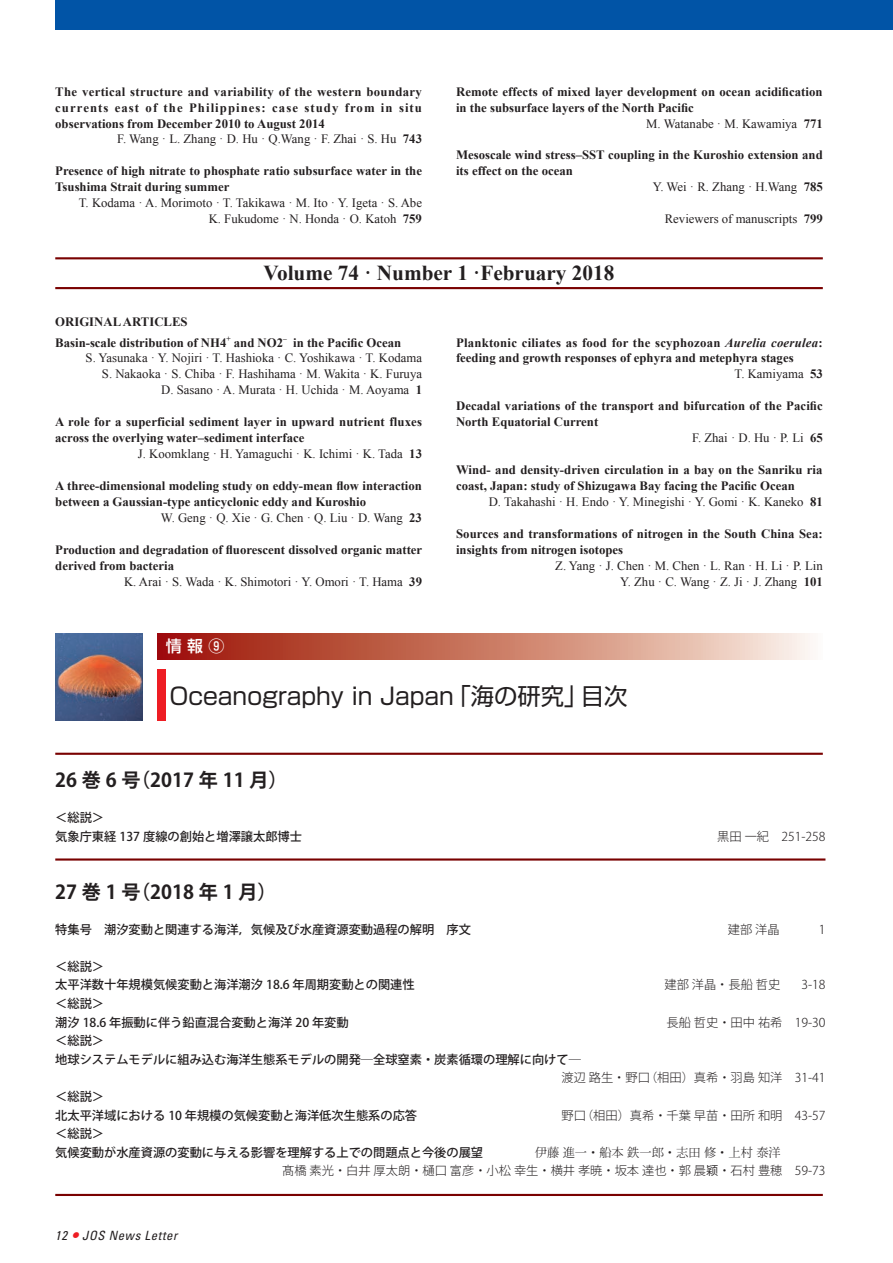
<style>
.page{position:relative;width:893px;height:1263px;background:#fff}
.page>*{position:absolute;margin:0;border:0;box-sizing:border-box;transform-origin:0 0}
.t1{font:23.4px "Shin Go Pro";color:#231f20}
.t2{font:700 21.3px "Times New Roman";color:#231f20}
.t3{font:700 19.2px "Koz Go Pro";color:#231f20}
.t4{font:500 15.9px "Shin Go Pro";color:#fff}
.t5{font:700 12.75px/15.9px "Times New Roman";color:#231f20}
.t6{font:12.75px/15.9px "Times New Roman";color:#231f20;text-align:right}
.t7{font:700 12.75px "Times New Roman";letter-spacing:.02em;color:#231f20}
.t8{font:700 12.75px "Times New Roman";letter-spacing:.025em;color:#231f20}
.t9{font:700 12.75px "Times New Roman";letter-spacing:.085em;color:#231f20}
.t10{font:italic condensed 12.75px "Univers";letter-spacing:.05em;color:#231f20}
.t11{font:500 12.15px/18.6px "Koz Go Pro";color:#231f20}
.t12{font:300 12.15px "Koz Go Pro";color:#231f20}
.t13{font:300 12.15px "Koz Min Pro";color:#231f20}
.t14{font:700 7.5px "Times New Roman";color:#231f20}
.s1{font-weight:700}
.s2{font-style:italic}
.s3{font-family:"Hiragino Sans GB W3";font-weight:400}
.s4{font-size:19.2px;color:#ee1d23}
</style>
<div class="page">
<div style="left:55px;top:0;width:838px;height:30px;background:#0154a6"></div>
<svg style="left:157px;top:634px;width:653px;height:25px;background:#ca7c6a"></svg>
<div style="left:157px;top:670px;width:9px;height:51px;background:#ee1d23"></div>
<hr style="left:55px;top:858px;width:770px;height:2px;background:#790100">
<hr style="left:55px;top:753px;width:768px;height:2px;background:#790100">
<hr style="left:55px;top:1194px;width:768px;height:2px;background:#790100">
<img style="left:55px;top:634px;width:87px;height:87px">
<hr style="left:55px;top:257px;width:768px;height:2px;background:#790100">
<hr style="left:55px;top:287px;width:768px;height:2px;background:#790100">
<p class="t8" style="left:55px;top:83px;width:368px">The vertical structure and variability of the western boundary</p>
<p class="t9" style="left:55px;top:99px;width:368px">currents east of the Philippines: case study from in situ</p>
<p class="t5" style="left:55px;top:115px;width:271px">observations from December 2010 to August 2014</p>
<p class="t6" style="left:117px;top:131px;width:306px">F. Wang · L. Zhang · D. Hu · Q.Wang · F. Zhai · S. Hu <span class="s1">743</span></p>
<p class="t5" style="left:55px;top:163px;width:368px">Presence of high nitrate to phosphate ratio subsurface water in the<br>Tsushima Strait during summer</p>
<p class="t6" style="left:79px;top:195px;width:345px">T. Kodama · A. Morimoto · T. Takikawa · M. Ito · Y. Igeta · S. Abe<br>K. Fukudome · N. Honda · O. Katoh <span class="s1">759</span></p>
<p class="t5" style="left:456px;top:83px;width:368px">Remote effects of mixed layer development on ocean acidification</p>
<p class="t5" style="left:456px;top:99px;width:239px">in the subsurface layers of the North Pacific</p>
<p class="t6" style="left:646px;top:115px;width:178px">M. Watanabe · M. Kawamiya <span class="s1">771</span></p>
<p class="t5" style="left:456px;top:147px;width:368px">Mesoscale wind stress–SST coupling in the Kuroshio extension and</p>
<p class="t5" style="left:456px;top:163px;width:118px">its effect on the ocean</p>
<p class="t6" style="left:653px;top:179px;width:172px">Y. Wei · R. Zhang · H.Wang <span class="s1">785</span></p>
<p class="t6" style="left:665px;top:211px;width:160px">Reviewers of manuscripts <span class="s1">799</span></p>
<h2 class="t2" style="left:264px;top:258px;width:352px">Volume 74 · Number 1 ·February 2018</h2>
<p class="t5" style="left:55px;top:312px;width:173px;line-height:20.2px">ORIGINAL ARTICLES<br>Basin-scale distribution of NH4</p>
<p class="t14" style="left:226px;top:333px;width:6px">+</p>
<p class="t5" style="left:234px;top:334px;width:51px">and NO2</p>
<p class="t5" style="left:293px;top:334px;width:110px">in the Pacific Ocean</p>
<p class="t6" style="left:86px;top:350px;width:338px">S. Yasunaka · Y. Nojiri · T. Hashioka · C. Yoshikawa · T. Kodama<br>S. Nakaoka · S. Chiba · F. Hashihama · M. Wakita · K. Furuya<br>D. Sasano · A. Murata · H. Uchida · M. Aoyama <span class="s1">1</span></p>
<p class="t5" style="left:55px;top:414px;width:368px">A role for a superficial sediment layer in upward nutrient fluxes</p>
<p class="t5" style="left:55px;top:430px;width:251px">across the overlying water–sediment interface</p>
<p class="t6" style="left:138px;top:446px;width:286px">J. Koomklang · H. Yamaguchi · K. Ichimi · K. Tada <span class="s1">13</span></p>
<p class="t5" style="left:55px;top:477px;width:368px">A three-dimensional modeling study on eddy-mean flow interaction</p>
<p class="t5" style="left:55px;top:493px;width:312px">between a Gaussian-type anticyclonic eddy and Kuroshio</p>
<p class="t6" style="left:161px;top:509px;width:263px">W. Geng · Q. Xie · G. Chen · Q. Liu · D. Wang <span class="s1">23</span></p>
<p class="t5" style="left:55px;top:541px;width:368px">Production and degradation of fluorescent dissolved organic matter</p>
<p class="t5" style="left:55px;top:557px;width:120px">derived from bacteria</p>
<p class="t6" style="left:124px;top:573px;width:300px">K. Arai · S. Wada · K. Shimotori · Y. Omori · T. Hama <span class="s1">39</span></p>
<p class="t7" style="left:456px;top:333px;width:368px">Planktonic ciliates as food for the scyphozoan <span class="s2">Aurelia coerulea</span>:</p>
<p class="t5" style="left:456px;top:350px;width:339px">feeding and growth responses of ephyra and metephyra stages</p>
<p class="t6" style="left:734px;top:366px;width:90px">T. Kamiyama <span class="s1">53</span></p>
<p class="t5" style="left:456px;top:398px;width:368px">Decadal variations of the transport and bifurcation of the Pacific</p>
<p class="t5" style="left:456px;top:414px;width:144px">North Equatorial Current</p>
<p class="t6" style="left:692px;top:430px;width:132px">F. Zhai · D. Hu · P. Li <span class="s1">65</span></p>
<p class="t5" style="left:456px;top:462px;width:368px">Wind- and density-driven circulation in a bay on the Sanriku ria coast, Japan: study of Shizugawa Bay facing the Pacific Ocean</p>
<p class="t6" style="left:489px;top:494px;width:336px">D. Takahashi · H. Endo · Y. Minegishi · Y. Gomi · K. Kaneko <span class="s1">81</span></p>
<p class="t5" style="left:456px;top:525px;width:368px">Sources and transformations of nitrogen in the South China Sea: insights from nitrogen isotopes</p>
<p class="t6" style="left:555px;top:557px;width:269px">Z. Yang · J. Chen · M. Chen · L. Ran · H. Li · P. Lin<br>Y. Zhu · C. Wang · Z. Ji · J. Zhang <span class="s1">101</span></p>
<p class="t4" style="left:166px;top:633px;width:60px">情 報 ⑨</p>
<h1 class="t1" style="left:169px;top:677px;width:460px">Oceanography in Japan「海の研究」目次</h1>
<h3 class="t3" style="left:55px;top:768px;width:234px">26 巻 6 号（2017 年 11 月）</h3>
<p class="t11" style="left:55px;top:809px;width:248px">＜総説＞<br>気象庁東経 137 度線の創始と増澤譲太郎博士</p>
<p class="t12" style="left:717px;top:828px;width:110px">黒田 一紀　251-258</p>
<h3 class="t3" style="left:55px;top:879px;width:223px">27 巻 1 号（2018 年 1 月）</h3>
<p class="t11" style="left:55px;top:920px;width:417px">特集号　潮汐変動と関連する海洋，気候及び水産資源変動過程の解明　序文</p>
<p class="t12" style="left:728px;top:921px;width:99px">建部 洋晶　 　1</p>
<p class="t11" style="left:55px;top:957px;width:361px">＜総説＞<br>太平洋数十年規模気候変動と海洋潮汐 18.6 年周期変動との関連性</p>
<p class="t12" style="left:664px;top:977px;width:163px">建部 洋晶・長船 哲史 　3-18</p>
<p class="t11" style="left:55px;top:995px;width:295px">＜総説＞<br>潮汐 18.6 年振動に伴う鉛直混合変動と海洋 20 年変動</p>
<p class="t12" style="left:667px;top:1014px;width:160px">長船 哲史・田中 祐希　19-30</p>
<p class="t11" style="left:55px;top:1032px;width:527px">＜総説＞<br>地球システムモデルに組み込む海洋生態系モデルの開発─全球窒素・炭素循環の理解に向けて─</p>
<p class="t12" style="left:561px;top:1070px;width:266px">渡辺 路生・野口（相田）真希・羽島 知洋　31-41</p>
<p class="t11" style="left:55px;top:1088px;width:363px">＜総説＞<br>北太平洋域における 10 年規模の気候変動と海洋低次生態系の応答</p>
<p class="t12" style="left:561px;top:1107px;width:266px">野口（相田）真希・千葉 早苗・田所 和明　43-57</p>
<p class="t11" style="left:55px;top:1125px;width:429px">＜総説＞<br>気候変動が水産資源の変動に与える影響を理解する上での問題点と今後の展望</p>
<p class="t13" style="left:535px;top:1144px;width:247px">伊藤 進一・船本 鉄一郎・志田 修・上村 泰洋</p>
<p class="t12" style="left:282px;top:1163px;width:545px">髙橋 素光・白井 厚太朗・樋口 富彦・小松 幸生・横井 孝暁・坂本 達也・郭 晨<span class="s3">颖</span>・石村 豊穂　59-73</p>
<p class="t10" style="left:55px;top:1227px;width:124px">12 <span class="s4">•</span> JOS News Letter</p>
</div>
